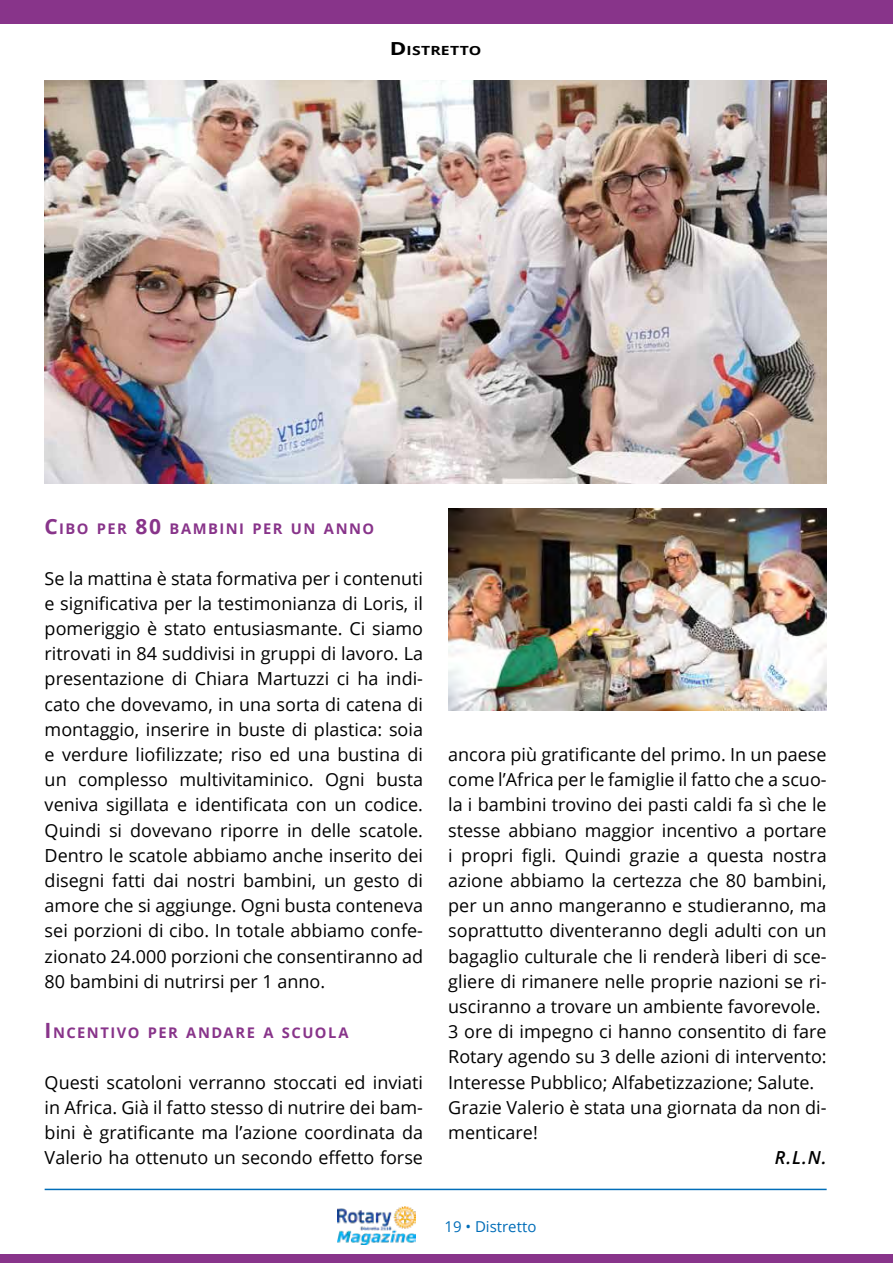
<style>
.page{position:relative;width:893px;height:1263px;background:#fff}
.page>*{position:absolute;margin:0;border:0;box-sizing:border-box;transform-origin:0 0}
.t1{font:18px/25.2px "Open Sans";color:#000;text-align:justify}
.t2{font:italic 600 18px "Open Sans";color:#000}
.t3{font:15px "Open Sans";color:#006db8}
.t4{font:700 14.7px "Open Sans";color:#88348a}
.t5{font:700 12.6px "Open Sans";color:#000;scale:1.25 1}
.s1{font-size:18px}
.s2{font-size:21px}
</style>
<div class="page">
<img style="left:337px;top:1206px;width:79px;height:39px">
<hr style="left:45px;top:1189px;width:782px;height:1px;background:#006db8">
<div style="left:0;top:1254px;width:893px;height:9px;background:#88348a"></div>
<div style="left:0;top:0;width:893px;height:23px;background:#88348a"></div>
<img style="left:45px;top:80px;width:782px;height:404px">
<img style="left:448px;top:509px;width:379px;height:201px">
<p class="t5" style="left:390px;top:42px;width:22px"><span class="s1">D</span>ISTRETTO</p>
<p class="t4" style="left:45px;top:518px;width:25px"><span class="s2">C</span>IBO</p>
<p class="t4" style="left:97px;top:518px;width:11px">PER</p>
<p class="t4" style="left:135px;top:518px;width:46px"><span class="s2">80</span> BAMBINI</p>
<p class="t4" style="left:253px;top:518px;width:11px">PER</p>
<p class="t4" style="left:291px;top:518px;width:12px">UN</p>
<p class="t4" style="left:324px;top:518px;width:14px">ANNO</p>
<p class="t1" style="left:45px;top:565px;width:380px">Se la mattina è stata formativa per i contenuti e significativa per la testimonianza di Loris, il pomeriggio è stato entusiasmante. Ci siamo ritrovati in 84 suddivisi in gruppi di lavoro. La presentazione di Chiara Martuzzi ci ha indi&shy;cato che dovevamo, in una sorta di catena di montaggio, inserire in buste di plastica: soia e verdure liofilizzate; riso ed una bustina di un complesso multivitaminico. Ogni busta veniva sigillata e identificata con un codice.<br>Quindi si dovevano riporre in delle scatole.<br>Dentro le scatole abbiamo anche inserito dei disegni fatti dai nostri bambini, un gesto di amore che si aggiunge. Ogni busta conteneva sei porzioni di cibo. In totale abbiamo confe&shy;zionato 24.000 porzioni che consentiranno ad 80 bambini di nutrirsi per 1 anno.</p>
<p class="t4" style="left:45px;top:1022px;width:20px"><span class="s2">I</span>NCENTI</p>
<p class="t4" style="left:117px;top:1022px;width:42px">VO PER</p>
<p class="t4" style="left:186px;top:1022px;width:13px">ANDARE</p>
<p class="t4" style="left:263px;top:1022px;width:31px">A SCUOLA</p>
<p class="t1" style="left:45px;top:1069px;width:380px">Questi scatoloni verranno stoccati ed inviati in Africa. Già il fatto stesso di nutrire dei bam&shy;bini è gratificante ma l’azione coordinata da Valerio ha ottenuto un secondo effetto forse</p>
<p class="t1" style="left:448px;top:741px;width:380px">ancora più gratificante del primo. In un paese</p>
<p class="t1" style="left:448px;top:766px;width:380px">come l’Africa per le famiglie il fatto che a scuo-</p>
<p class="t1" style="left:448px;top:792px;width:380px">la i bambini trovino dei pasti caldi fa sì che le</p>
<p class="t1" style="left:448px;top:817px;width:380px">stesse abbiano maggior incentivo a portare</p>
<p class="t1" style="left:448px;top:842px;width:380px">i propri figli. Quindi grazie a questa nostra</p>
<p class="t1" style="left:448px;top:867px;width:380px">azione abbiamo la certezza che 80 bambini,</p>
<p class="t1" style="left:448px;top:892px;width:380px">per un anno mangeranno e studieranno, ma</p>
<p class="t1" style="left:448px;top:918px;width:380px">soprattutto diventeranno degli adulti con un</p>
<p class="t1" style="left:448px;top:943px;width:380px">bagaglio culturale che li renderà liberi di sce-</p>
<p class="t1" style="left:448px;top:968px;width:380px">gliere di rimanere nelle proprie nazioni se ri-</p>
<p class="t1" style="left:448px;top:993px;width:374px">usciranno a trovare un ambiente favorevole.</p>
<p class="t1" style="left:448px;top:1018px;width:380px">3 ore di impegno ci hanno consentito di fare</p>
<p class="t1" style="left:448px;top:1044px;width:380px">Rotary agendo su 3 delle azioni di intervento:</p>
<p class="t1" style="left:448px;top:1069px;width:368px">Interesse Pubblico; Alfabetizzazione; Salute.</p>
<p class="t1" style="left:448px;top:1094px;width:380px">Grazie Valerio è stata una giornata da non di-</p>
<p class="t1" style="left:448px;top:1119px;width:91px">menticare!</p>
<p class="t2" style="left:775px;top:1145px;width:53px">R.L.N.</p>
<p class="t3" style="left:444px;top:1216px;width:93px">19 • Distretto</p>
</div>
